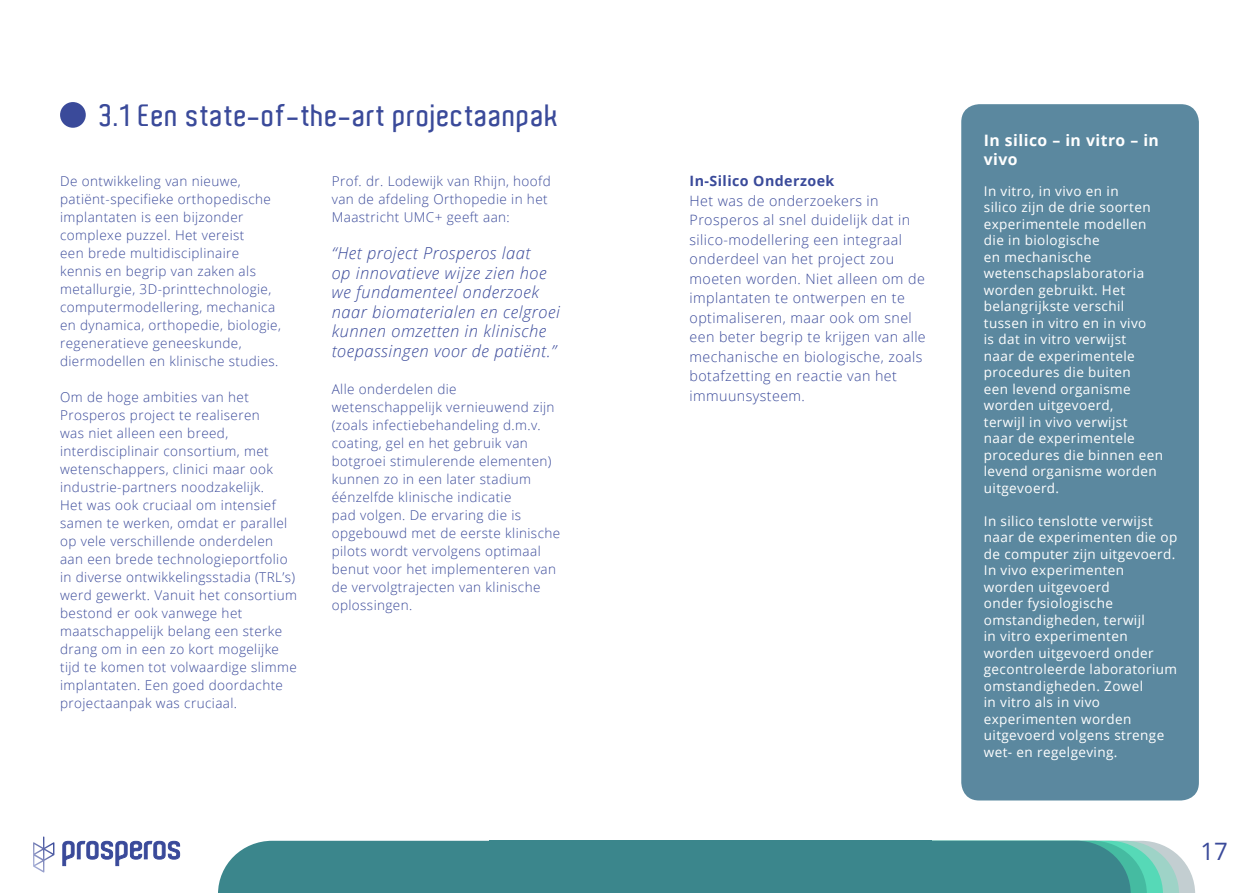
<style>
.page{position:relative;width:1259px;height:893px;background:#fff}
.page>*{position:absolute;margin:0;border:0;box-sizing:border-box;transform-origin:0 0}
.t1{font:600 30px "Aldo";letter-spacing:.03em;color:#3a4a9a}
.t2{font:24px "Open Sans";color:#3a4a9a}
.t3{font:italic 300 16.5px/19.5px "Open Sans";letter-spacing:.03em;color:#3a4a9a}
.t4{font:700 15.75px/18.9px "Open Sans";letter-spacing:.03em;color:#fff}
.t5{font:300 14.25px/19.5px "Open Sans";letter-spacing:.03em;color:#3a4a9a}
.t6{font:700 14.25px "Open Sans";letter-spacing:.03em;color:#3a4a9a}
.t7{font:300 13.5px/18px "Open Sans";letter-spacing:.03em;color:#3a4a9a}
.t8{font:13.5px/16.5px "Open Sans";letter-spacing:.03em;color:#fff}
</style>
<div class="page">
<div style="left:218px;top:841px;width:271px;height:52px;background:#3b868c"></div>
<div style="left:60px;top:102px;width:26px;height:26px;background:#3a4a9a;border-radius:50%"></div>
<svg style="left:62px;top:841px;width:118px;height:25px"></svg>
<svg style="left:33px;top:836px;width:21px;height:36px"></svg>
<svg style="left:931px;top:841px;width:264px;height:52px"></svg>
<div style="left:489px;top:841px;width:442px;height:52px;background:#3b868c"></div>
<div style="left:961px;top:104px;width:238px;height:696px;background:#5b889f;border-radius:18px"></div>
<h1 class="t1" style="left:100px;top:98px;width:461px">3.1 Een state-of-the-art projectaanpak</h1>
<p class="t7" style="left:60px;top:171px;width:222px">De ontwikkeling van nieuwe, patiënt-specifieke orthopedische implantaten is een bijzonder complexe puzzel. Het vereist<br>een brede multidisciplinaire kennis en begrip van zaken als metallurgie, 3D-printtechnologie, computermodellering, mechanica en dynamica, orthopedie, biologie, regeneratieve geneeskunde, diermodellen en klinische studies.</p>
<p class="t7" style="left:60px;top:387px;width:238px">Om de hoge ambities van het Prosperos project te realiseren<br>was niet alleen een breed, interdisciplinair consortium, met wetenschappers, clinici maar ook industrie-partners noodzakelijk.<br>Het was ook cruciaal om intensief samen te werken, omdat er parallel op vele verschillende onderdelen aan een brede technologieportfolio in diverse ontwikkelingsstadia (TRL’s) werd gewerkt. Vanuit het consortium bestond er ook vanwege het maatschappelijk belang een sterke drang om in een zo kort mogelijke tijd te komen tot volwaardige slimme implantaten. Een goed doordachte projectaanpak was cruciaal.</p>
<p class="t7" style="left:332px;top:171px;width:220px">Prof. dr. Lodewijk van Rhijn, hoofd van de afdeling Orthopedie in het<br>Maastricht UMC+ geeft aan:</p>
<p class="t3" style="left:332px;top:243px;width:230px">“Het project Prosperos laat<br>op innovatieve wijze zien hoe we fundamenteel onderzoek naar biomaterialen en celgroei kunnen omzetten in klinische toepassingen voor de patiënt.”</p>
<p class="t7" style="left:332px;top:380px;width:230px">Alle onderdelen die wetenschappelijk vernieuwend zijn (zoals infectiebehandeling d.m.v. coating, gel en het gebruik van botgroei stimulerende elementen) kunnen zo in een later stadium éénzelfde klinische indicatie<br>pad volgen. De ervaring die is opgebouwd met de eerste klinische pilots wordt vervolgens optimaal benut voor het implementeren van de vervolgtrajecten van klinische oplossingen.</p>
<p class="t6" style="left:689px;top:171px;width:146px">In-Silico Onderzoek</p>
<p class="t5" style="left:689px;top:190px;width:238px">Het was de onderzoekers in<br>Prosperos al snel duidelijk dat in silico-modellering een integraal onderdeel van het project zou moeten worden. Niet alleen om de implantaten te ontwerpen en te optimaliseren, maar ook om snel een beter begrip te krijgen van alle mechanische en biologische, zoals botafzetting en reactie van het immuunsysteem.</p>
<p class="t4" style="left:984px;top:130px;width:177px">In silico – in vitro – in vivo</p>
<p class="t8" style="left:984px;top:182px;width:181px">In vitro, in vivo en in<br>silico zijn de drie soorten experimentele modellen die in biologische<br>en mechanische wetenschapslaboratoria worden gebruikt. Het belangrijkste verschil tussen in vitro en in vivo<br>is dat in vitro verwijst<br>naar de experimentele procedures die buiten<br>een levend organisme worden uitgevoerd,<br>terwijl in vivo verwijst<br>naar de experimentele procedures die binnen een levend organisme worden uitgevoerd.</p>
<p class="t8" style="left:984px;top:512px;width:195px">In silico tenslotte verwijst naar de experimenten die op de computer zijn uitgevoerd.<br>In vivo experimenten worden uitgevoerd<br>onder fysiologische omstandigheden, terwijl<br>in vitro experimenten worden uitgevoerd onder gecontroleerde laboratorium omstandigheden. Zowel<br>in vitro als in vivo experimenten worden uitgevoerd volgens strenge wet- en regelgeving.</p>
<h2 class="t2" style="left:1200px;top:835px;width:29px">17</h2>
</div>
